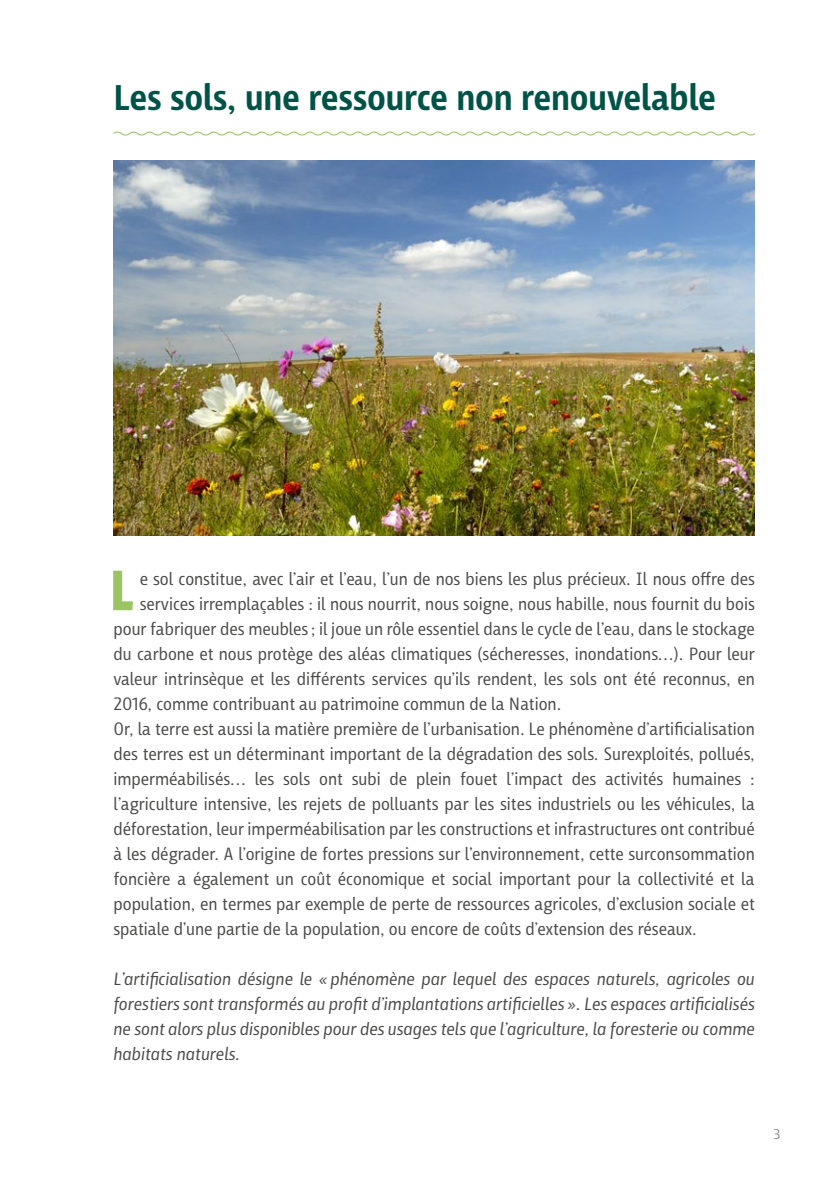
<style>
.page{position:relative;width:840px;height:1191px;background:#fff}
.page>*{position:absolute;margin:0;border:0;box-sizing:border-box;transform-origin:0 0}
.t1{font:700 67px "Iro Sans";color:#9bc464;scale:.81 1}
.t2{font:600 36.2px "Iro Sans";letter-spacing:-.005em;color:#005346}
.t3{font:18px "Iro Sans";color:#4a4a49}
.t4{font:italic 18px/25px "Iro Sans";color:#4a4a49;text-align:justify}
.t5{font:14px "Iro Sans";color:#878787}
</style>
<div class="page">
<svg style="left:113px;top:131px;width:642px;height:5px"></svg>
<img style="left:113px;top:160px;width:641px;height:375px">
<h2 class="t2" style="left:113px;top:77px;width:603px">Les sols, une ressource non renouvelable</h2>
<h1 class="t1" style="left:110px;top:549px;width:31px">L</h1>
<p class="t3" style="left:140px;top:569px;width:616px">e sol constitue, avec l’air et l’eau, l’un de nos biens les plus précieux. Il nous offre des</p>
<p class="t3" style="left:140px;top:594px;width:616px">services irremplaçables : il nous nourrit, nous soigne, nous habille, nous fournit du bois</p>
<p class="t3" style="left:113px;top:619px;width:642px">pour fabriquer des meubles; il joue un rôle essentiel dans le cycle de l’eau, dans le stockage</p>
<p class="t3" style="left:113px;top:644px;width:642px">du carbone et nous protège des aléas climatiques (sécheresses, inondations…). Pour leur</p>
<p class="t3" style="left:113px;top:669px;width:642px">valeur intrinsèque et les différents services qu’ils rendent, les sols ont été reconnus, en</p>
<p class="t3" style="left:113px;top:694px;width:449px">2016, comme contribuant au patrimoine commun de la Nation.</p>
<p class="t3" style="left:113px;top:719px;width:642px">Or, la terre est aussi la matière première de l’urbanisation. Le phénomène d’artificialisation</p>
<p class="t3" style="left:113px;top:744px;width:642px">des terres est un déterminant important de la dégradation des sols. Surexploités, pollués,</p>
<p class="t3" style="left:113px;top:769px;width:642px">imperméabilisés… les sols ont subi de plein fouet l’impact des activités humaines :</p>
<p class="t3" style="left:113px;top:794px;width:642px">l’agriculture intensive, les rejets de polluants par les sites industriels ou les véhicules, la</p>
<p class="t3" style="left:113px;top:819px;width:642px">déforestation, leur imperméabilisation par les constructions et infrastructures ont contribué</p>
<p class="t3" style="left:113px;top:844px;width:642px">à les dégrader. A l’origine de fortes pressions sur l’environnement, cette surconsommation</p>
<p class="t3" style="left:113px;top:869px;width:642px">foncière a également un coût économique et social important pour la collectivité et la</p>
<p class="t3" style="left:113px;top:894px;width:642px">population, en termes par exemple de perte de ressources agricoles, d’exclusion sociale et</p>
<p class="t3" style="left:113px;top:919px;width:584px">spatiale d’une partie de la population, ou encore de coûts d’extension des réseaux.</p>
<p class="t4" style="left:113px;top:966px;width:642px">L’artificialisation désigne le «phénomène par lequel des espaces naturels, agricoles ou forestiers sont transformés au profit d’implantations artificielles». Les espaces artificialisés ne sont alors plus disponibles pour des usages tels que l’agriculture, la foresterie ou comme habitats naturels.</p>
<p class="t5" style="left:773px;top:1126px;width:8px">3</p>
</div>
